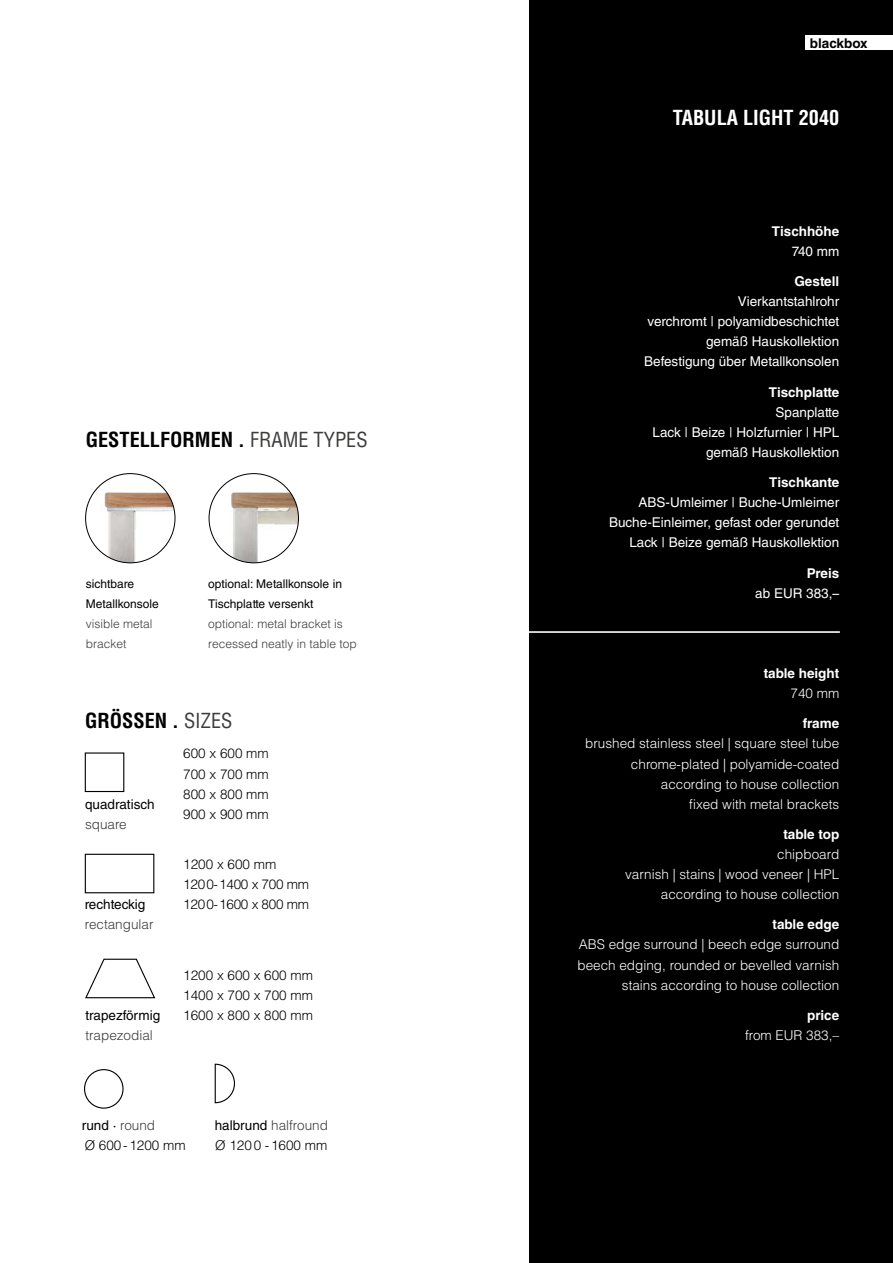
<style>
.page{position:relative;width:893px;height:1263px;background:#fff}
.page>*{position:absolute;margin:0;border:0;box-sizing:border-box;transform-origin:0 0}
.t1{font:700 condensed 20.25px "Helvetica LT Std";color:#000}
.t2{font:700 condensed 20.25px "Helvetica LT Std";color:#fff}
.t3{font:300 13.5px/20.1px "Helvetica LT Std";color:#fff;text-align:right}
.t4{font:13.5px/20.1px "Helvetica LT Std";color:#fff;text-align:right}
.t5{font:300 13.5px/20.1px "Helvetica LT Std";color:#000;text-align:justify}
.t6{font:700 13.5px "Helvetica LT Std";color:#fff}
.t7{font:300 13.5px/20.1px "Helvetica LT Std";letter-spacing:-.02em;color:#000}
.t8{font:13.5px "Helvetica LT Std";color:#000}
.t9{font:300 13.5px "Helvetica LT Std";color:#3c3c3b}
.t10{font:700 13.5px "Helvetica LT Std";color:#000}
.t11{font:300 12px/20.1px "Helvetica LT Std";color:#3c3c3b}
.t12{font:12px/20.1px "Helvetica LT Std";color:#000}
.s1{font-weight:400;color:#3c3c3b}
.s2{font-weight:400}
.s3{color:#3c3c3b}
.s4{font-weight:700}
.s5{font-family:"Univers LT Std";font-weight:700;font-stretch:condensed}
</style>
<div class="page">
<div style="left:529px;top:0;width:364px;height:1263px;background:#000"></div>
<hr style="left:528px;top:631px;width:312px;height:2px;background:#fff">
<div style="left:806px;top:35px;width:87px;height:15px;background:#fff"></div>
<img style="left:86px;top:474px;width:89px;height:89px;border-radius:45px">
<img style="left:209px;top:474px;width:89px;height:89px;border-radius:45px">
<div style="left:85px;top:752px;width:39px;height:40px;border:1px solid #000"></div>
<div style="left:85px;top:854px;width:69px;height:39px;border:1px solid #000"></div>
<div style="left:84px;top:1069px;width:40px;height:40px;border:1px solid #000;border-radius:50%"></div>
<svg style="left:85px;top:958px;width:71px;height:41px"></svg>
<svg style="left:214px;top:1063px;width:21px;height:41px"></svg>
<h1 class="t1" style="left:86px;top:427px;width:283px">GESTELLFORMEN . <span class="s1">FRAME TYPES</span></h1>
<p class="t12" style="left:86px;top:573px;width:74px">sichtbare<br>Metallkonsole</p>
<p class="t11" style="left:86px;top:613px;width:68px">visible metal bracket</p>
<p class="t12" style="left:208px;top:573px;width:135px">optional: Metallkonsole in<br>Tischplatte versenkt</p>
<p class="t11" style="left:208px;top:613px;width:150px">optional: metal bracket is recessed neatly in table top</p>
<h1 class="t1" style="left:85px;top:708px;width:149px">GRÖSSEN . <span class="s1">SIZES</span></h1>
<p class="t8" style="left:85px;top:796px;width:71px">quadratisch</p>
<p class="t9" style="left:85px;top:816px;width:43px">square</p>
<p class="t8" style="left:85px;top:897px;width:62px">rechteckig</p>
<p class="t9" style="left:85px;top:916px;width:70px">rectangular</p>
<p class="t8" style="left:85px;top:1007px;width:76px">trapezförmig</p>
<p class="t9" style="left:85px;top:1027px;width:69px">trapezodial</p>
<p class="t5" style="left:183px;top:743px;width:87px">600 x 600 mm 700 x 700 mm 800 x 800 mm 900 x 900 mm</p>
<p class="t7" style="left:183px;top:854px;width:127px">1200 x 600 mm<br>1200-1400 x 700 mm<br>1200-1600 x 800 mm</p>
<p class="t5" style="left:183px;top:965px;width:131px">1200 x 600 x 600 mm 1400 x 700 x 700 mm 1600 x 800 x 800 mm</p>
<p class="t5" style="left:82px;top:1115px;width:105px"><span class="s2">rund ·</span> <span class="s3">round<br></span>Ø 600-1200 mm</p>
<p class="t5" style="left:215px;top:1115px;width:115px"><span class="s2">halbrund</span> <span class="s3">halfround<br></span>Ø 1200 -1600 mm</p>
<p class="t10" style="left:810px;top:35px;width:59px">blackbox</p>
<h1 class="t2" style="left:673px;top:105px;width:168px">TABULA LIGHT 2040</h1>
<p class="t6" style="left:772px;top:223px;width:69px">Tischhöhe</p>
<p class="t4" style="left:792px;top:241px;width:49px">740 mm</p>
<p class="t6" style="left:794px;top:273px;width:46px">Gestell</p>
<p class="t4" style="left:644px;top:291px;width:197px">Vierkantstahlrohr<br>verchromt | polyamidbeschichtet gemäß Hauskollektion<br>Befestigung über Metallkonsolen</p>
<p class="t6" style="left:769px;top:384px;width:72px">Tischplatte</p>
<p class="t4" style="left:653px;top:402px;width:188px">Spanplatte<br>Lack | Beize | Holzfurnier | HPL gemäß Hauskollektion</p>
<p class="t6" style="left:769px;top:474px;width:72px">Tischkante</p>
<p class="t4" style="left:609px;top:492px;width:232px">ABS-Umleimer | Buche-Umleimer<br>Buche-Einleimer, gefast oder gerundet<br>Lack | Beize gemäß Hauskollektion</p>
<p class="t4" style="left:755px;top:563px;width:86px"><span class="s4">Preis<br></span>ab EUR 383,<span class="s5">–</span></p>
<p class="t6" style="left:764px;top:665px;width:77px">table height</p>
<p class="t3" style="left:790px;top:683px;width:50px">740 mm</p>
<p class="t6" style="left:803px;top:715px;width:38px">frame</p>
<p class="t3" style="left:585px;top:733px;width:256px">brushed stainless steel | square steel tube chrome-plated | polyamide-coated according to house collection<br>fixed with metal brackets</p>
<p class="t6" style="left:783px;top:826px;width:57px">table top</p>
<p class="t3" style="left:625px;top:844px;width:216px">chipboard<br>varnish | stains | wood veneer | HPL according to house collection</p>
<p class="t6" style="left:772px;top:916px;width:68px">table edge</p>
<p class="t3" style="left:577px;top:934px;width:263px">ABS edge surround | beech edge surround beech edging, rounded or bevelled varnish stains according to house collection</p>
<p class="t6" style="left:807px;top:1007px;width:34px">price</p>
<p class="t3" style="left:745px;top:1025px;width:96px">from EUR 383,–</p>
</div>
